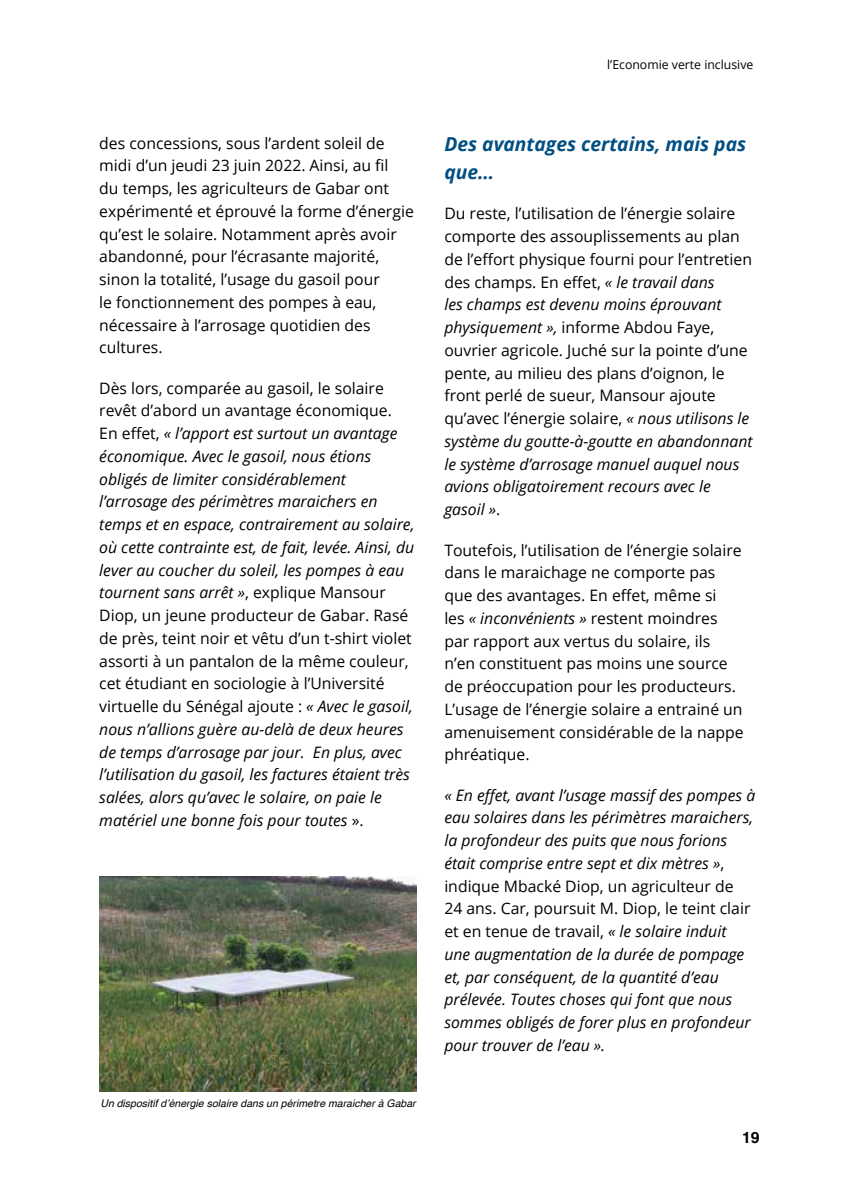
<style>
.page{position:relative;width:844px;height:1191px;background:#fff}
.page>*{position:absolute;margin:0;border:0;box-sizing:border-box;transform-origin:0 0}
.t1{font:italic 700 19.25px/28px "Open Sans";color:#004f83}
.t2{font:italic 15.75px/22.8px "Open Sans";color:#000}
.t3{font:15.75px/22.8px "Open Sans";color:#000}
.t4{font:700 15.75px "Helvetica";color:#000}
.t5{font:12.25px "Open Sans";color:#000}
.t6{font:italic 10.5px "Helvetica";color:#000}
.s1{font-style:normal}
.s2{font-style:italic}
</style>
<div class="page">
<img style="left:99px;top:876px;width:317px;height:216px">
<p class="t5" style="left:607px;top:56px;width:148px">l’Economie verte inclusive</p>
<p class="t3" style="left:99px;top:131px;width:316px">des concessions, sous l’ardent soleil de midi d’un jeudi 23 juin 2022. Ainsi, au fil<br>du temps, les agriculteurs de Gabar ont expérimenté et éprouvé la forme d’énergie qu’est le solaire. Notamment après avoir abandonné, pour l’écrasante majorité, sinon la totalité, l’usage du gasoil pour<br>le fonctionnement des pompes à eau, nécessaire à l’arrosage quotidien des cultures.</p>
<p class="t2" style="left:99px;top:376px;width:316px"><span class="s1">Dès lors, comparée au gasoil, le solaire revêt d’abord un avantage économique.<br>En effet,</span> « l’apport est surtout un avantage économique. Avec le gasoil, nous étions obligés de limiter considérablement l’arrosage des périmètres maraichers en temps et en espace, contrairement au solaire, où cette contrainte est, de fait, levée. Ainsi, du lever au coucher du soleil, les pompes à eau tournent sans arrêt »<span class="s1">, explique Mansour Diop, un jeune producteur de Gabar. Rasé de près, teint noir et vêtu d’un t-shirt violet assorti à un pantalon de la même couleur, cet étudiant en sociologie à l’Université virtuelle du Sénégal ajoute :</span> « Avec le gasoil, nous n’allions guère au-delà de deux heures de temps d’arrosage par jour. En plus, avec l’utilisation du gasoil, les factures étaient très salées, alors qu’avec le solaire, on paie le matériel une bonne fois pour toutes <span class="s1">».</span></p>
<p class="t6" style="left:100px;top:1094px;width:317px">Un dispositif d’énergie solaire dans un périmetre maraicher à Gabar</p>
<p class="t1" style="left:444px;top:130px;width:303px">Des avantages certains, mais pas que…</p>
<p class="t3" style="left:444px;top:202px;width:309px">Du reste, l’utilisation de l’énergie solaire comporte des assouplissements au plan de l’effort physique fourni pour l’entretien des champs. En effet, <span class="s2">« le travail dans<br>les champs est devenu moins éprouvant physiquement »,</span> informe Abdou Faye, ouvrier agricole. Juché sur la pointe d’une pente, au milieu des plans d’oignon, le front perlé de sueur, Mansour ajoute qu’avec l’énergie solaire, <span class="s2">« nous utilisons le système du goutte-à-goutte en abandonnant le système d’arrosage manuel auquel nous avions obligatoirement recours avec le gasoil »</span>.</p>
<p class="t3" style="left:444px;top:538px;width:301px">Toutefois, l’utilisation de l’énergie solaire dans le maraichage ne comporte pas que des avantages. En effet, même si<br>les <span class="s2">« inconvénients »</span> restent moindres par rapport aux vertus du solaire, ils n’en constituent pas moins une source de préoccupation pour les producteurs.<br>L’usage de l’énergie solaire a entrainé un amenuisement considérable de la nappe phréatique.</p>
<p class="t2" style="left:444px;top:783px;width:312px">« En effet, avant l’usage massif des pompes à eau solaires dans les périmètres maraichers, la profondeur des puits que nous forions était comprise entre sept et dix mètres »<span class="s1">, indique Mbacké Diop, un agriculteur de 24 ans. Car, poursuit M. Diop, le teint clair et en tenue de travail,</span> « le solaire induit une augmentation de la durée de pompage et, par conséquent, de la quantité d’eau prélevée. Toutes choses qui font que nous sommes obligés de forer plus en profondeur pour trouver de l’eau ».</p>
<p class="t4" style="left:741px;top:1127px;width:19px">19</p>
</div>
